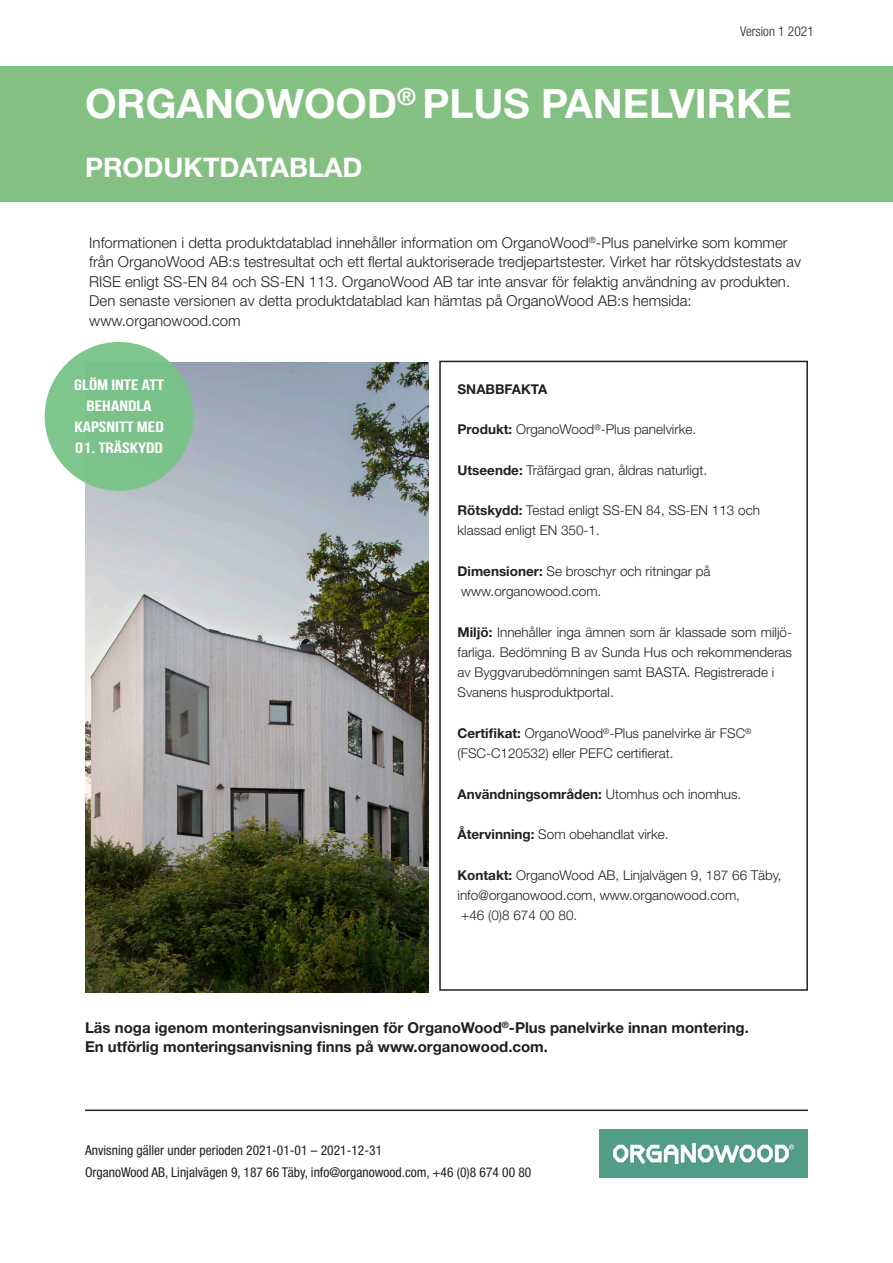
<style>
.page{position:relative;width:893px;height:1263px;background:#fff}
.page>*{position:absolute;margin:0;border:0;box-sizing:border-box;transform-origin:0 0}
.t1{font:700 40.5px "Helvetica Neue LT Std";color:#fff}
.t2{font:700 27px "Helvetica Neue LT Std";color:#fff}
.t3{font:300 15px/19.5px "Helvetica Neue LT Std";color:#231f20}
.t4{font:700 15px "Helvetica Neue LT Std";color:#231f20}
.t5{font:15px "Bebas Neue";color:#fff;scale:1.36 1}
.t6{font:300 13.5px/20.2px "Helvetica Neue LT Std";color:#231f20;text-align:justify}
.t7{font:condensed 13.5px "Helvetica Neue LT Std";color:#231f20}
.t8{font:700 13.5px "Helvetica Neue LT Std";color:#231f20}
.t9{font:300 condensed 13.5px "Helvetica Neue LT Std";color:#231f20}
.s1{font-weight:700}
.s2{font-weight:300}
</style>
<div class="page">
<div style="left:439px;top:361px;width:369px;height:630px;border:2px solid #231f20"></div>
<div style="left:0;top:66px;width:893px;height:136px;background:#83c081"></div>
<img style="left:600px;top:1129px;width:208px;height:49px">
<hr style="left:85px;top:1109px;width:723px;height:2px;background:#231f20">
<img style="left:85px;top:362px;width:343px;height:631px">
<div style="left:45px;top:342px;width:148px;height:149px;background:#78c388;border-radius:50%"></div>
<p class="t9" style="left:740px;top:23px;width:75px">Version 1 2021</p>
<p class="t1" style="left:85px;top:79px;width:708px">ORGANOWOOD<sup>®</sup> PLUS PANELVIRKE</p>
<p class="t2" style="left:85px;top:150px;width:279px">PRODUKTDATABLAD</p>
<p class="t3" style="left:89px;top:232px;width:713px">Informationen i detta produktdatablad innehåller information om OrganoWood<sup>®</sup>-Plus panelvirke som kommer från OrganoWood AB:s testresultat och ett flertal auktoriserade tredjepartstester. Virket har rötskyddstestats av RISE enligt SS-EN 84 och SS-EN 113. OrganoWood AB tar inte ansvar för felaktig användning av produkten.<br>Den senaste versionen av detta produktdatablad kan hämtas på OrganoWood AB:s hemsida: www.organowood.com</p>
<p class="t5" style="left:74px;top:376px;width:67px">GLÖM INTE ATT</p>
<p class="t5" style="left:87px;top:397px;width:49px">BEHANDLA</p>
<p class="t5" style="left:74px;top:418px;width:67px">KAPSNITT MED</p>
<p class="t5" style="left:75px;top:439px;width:66px">01. TRÄSKYDD</p>
<p class="t8" style="left:458px;top:380px;width:91px">SNABBFAKTA</p>
<p class="t6" style="left:458px;top:419px;width:240px"><span class="s1">Produkt:</span> OrganoWood<sup>®</sup>-Plus panelvirke.</p>
<p class="t6" style="left:458px;top:459px;width:251px"><span class="s1">Utseende:</span> Träfärgad gran, åldras naturligt.</p>
<p class="t6" style="left:458px;top:500px;width:304px"><span class="s1">Rötskydd:</span> Testad enligt SS-EN 84, SS-EN 113 och</p>
<p class="t6" style="left:458px;top:520px;width:144px">klassad enligt EN 350-1.</p>
<p class="t6" style="left:458px;top:561px;width:255px"><span class="s1">Dimensioner:</span> Se broschyr och ritningar på</p>
<p class="t6" style="left:461px;top:581px;width:142px">www.organowood.com.</p>
<p class="t6" style="left:458px;top:621px;width:336px"><span class="s1">Miljö:</span> Innehåller inga ämnen som är klassade som miljö&shy;farliga. Bedömning B av Sunda Hus och rekommenderas av Byggvarubedömningen samt BASTA. Registrerade i</p>
<p class="t6" style="left:458px;top:682px;width:158px">Svanens husproduktportal.</p>
<p class="t6" style="left:458px;top:723px;width:295px"><span class="s1">Certifikat:</span> OrganoWood<sup>®</sup>-Plus panelvirke är FSC<sup>®</sup></p>
<p class="t6" style="left:458px;top:743px;width:217px">(FSC-C120532) eller PEFC certifierat.</p>
<p class="t8" style="left:458px;top:785px;width:285px">Användningsområden: <span class="s2">Utomhus och inomhus.</span></p>
<p class="t6" style="left:458px;top:824px;width:213px"><span class="s1">Återvinning:</span> Som obehandlat virke.</p>
<p class="t6" style="left:458px;top:864px;width:326px"><span class="s1">Kontakt:</span> OrganoWood AB, Linjalvägen 9, 187 66 Täby,</p>
<p class="t6" style="left:458px;top:885px;width:284px">info@organowood.com, www.organowood.com,</p>
<p class="t6" style="left:461px;top:905px;width:117px">+46 (0)8 674 00 80.</p>
<p class="t4" style="left:85px;top:1018px;width:665px">Läs noga igenom monteringsanvisningen för OrganoWood<sup>®</sup>-Plus panelvirke innan montering.</p>
<p class="t4" style="left:85px;top:1038px;width:464px">En utförlig monteringsanvisning finns på www.organowood.com.</p>
<p class="t7" style="left:85px;top:1142px;width:299px">Anvisning gäller under perioden 2021-01-01 – 2021-12-31</p>
<p class="t7" style="left:85px;top:1165px;width:448px">OrganoWood AB, Linjalvägen 9, 187 66 Täby, info@organowood.com, +46 (0)8 674 00 80</p>
</div>
